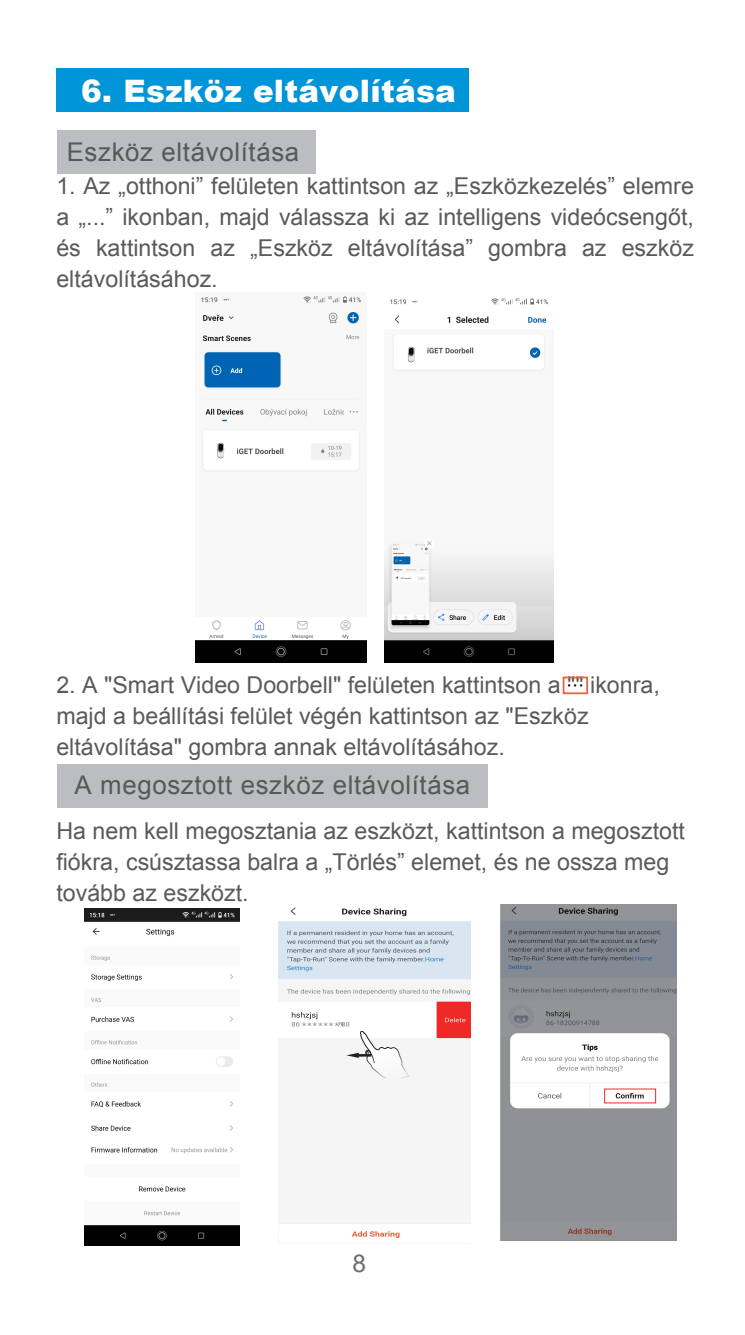
<style>
.page{position:relative;width:745px;height:1335px;background:#fff}
.page>*{position:absolute;margin:0;border:0;box-sizing:border-box;transform-origin:0 0}
.t1{font:900 30.8px "Arial";letter-spacing:.01em;color:#fff}
.t2{font:25.9px "Arial";letter-spacing:.025em;color:#57585a}
.t3{font:24.5px "Arial";color:#6c6d70}
.t4{font:23.1px/30.8px "Arial";color:#595a5b}
.t5{font:8.4px "Source Code Variable";color:#7c7e81;scale:1.09 1}
</style>
<div class="page">
<img style="left:84px;top:908px;width:155px;height:337px">
<img style="left:278px;top:907px;width:192px;height:332px">
<div style="left:56px;top:68px;width:413px;height:44px;background:#0095d9"></div>
<div style="left:56px;top:130px;width:259px;height:44px;background:#bcbdc0"></div>
<div style="left:57px;top:764px;width:430px;height:44px;background:#bcbdc0"></div>
<svg style="left:346px;top:1031px;width:63px;height:50px"></svg>
<div style="left:562px;top:676px;width:25px;height:18px;border:2px solid #f15e3c"></div>
<svg style="left:567px;top:684px;width:15px;height:2px"></svg>
<div style="left:300px;top:1021px;width:38px;height:7px;background:#fff"></div>
<img style="left:500px;top:905px;width:175px;height:335px">
<img style="left:196px;top:296px;width:171px;height:366px">
<img style="left:384px;top:298px;width:169px;height:364px">
<p class="t1" style="left:81px;top:69px;width:376px">6. Eszköz eltávolítása</p>
<p class="t2" style="left:67px;top:135px;width:234px">Eszköz eltávolítása</p>
<p class="t4" style="left:56px;top:171px;width:638px;text-align:justify">1. Az „otthoni” felületen kattintson az „Eszközkezelés” elemre a „...” ikonban, majd válassza ki az intelligens videócsengőt, és kattintson az „Eszköz eltávolítása” gombra az eszköz eltávolításához.</p>
<p class="t4" style="left:56px;top:670px;width:604px">2. A "Smart Video Doorbell" felületen kattintson a "" ikonra, majd a beállítási felület végén kattintson az "Eszköz eltávolítása" gombra annak eltávolításához.</p>
<p class="t2" style="left:74px;top:767px;width:397px">A megosztott eszköz eltávolítása</p>
<p class="t4" style="left:56px;top:815px;width:629px">Ha nem kell megosztania az eszközt, kattintson a megosztott fiókra, csúsztassa balra a „Törlés” elemet, és ne ossza meg tovább az eszközt.</p>
<p class="t5" style="left:301px;top:1018px;width:41px">********</p>
<p class="t3" style="left:352px;top:1246px;width:15px">8</p>
</div>
